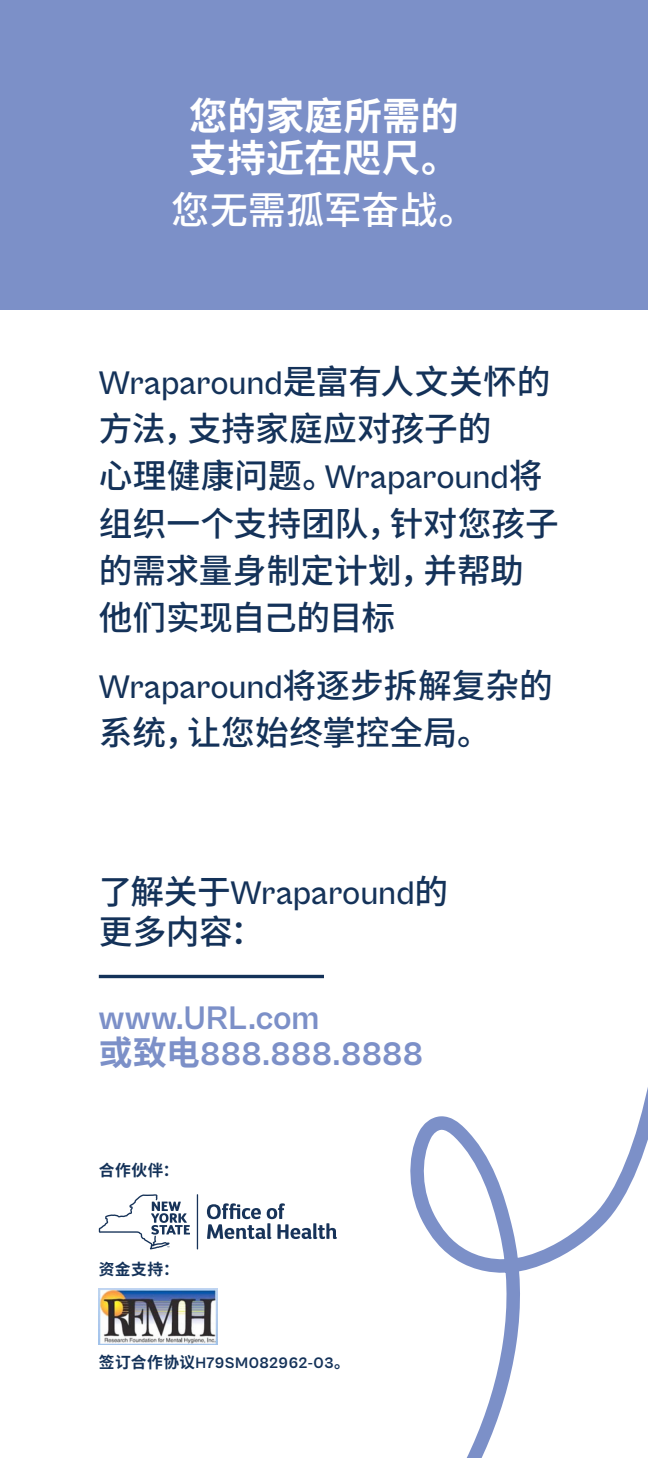
<style>
.page{position:relative;width:648px;height:1458px;background:#fff}
.page>*{position:absolute;margin:0;border:0;box-sizing:border-box;transform-origin:0 0}
.Special_Text_3{font:700 38.25px/42.8px "Noto Sans CJ Ksc";letter-spacing:.01em;color:#fff}
.Special_Text_4{font:500 38.25px "Noto Sans CJ Ksc";letter-spacing:-.005em;color:#fff}
.Paragraph_1{font:500 33.75px/47.2px "Noto Sans CJ Ksc";letter-spacing:-.005em;color:#143259}
.Paragraph_2{font:700 33.75px/36px "Cabinet Grotesk";letter-spacing:.005em;color:#7c90c8}
.Paragraph_3{font:700 15.75px "Cabinet Grotesk";letter-spacing:.02em;color:#143259}
.Paragraph_3-2{font:700 15.75px "Noto Sans CJ Ksc";letter-spacing:.035em;color:#143259}
.s1{font-family:"Cabinet Grotesk"}
.s2{font-family:"Noto Sans CJ Ksc"}
</style>
<div class="page">
<svg style="left:410px;top:1087px;width:238px;height:371px"></svg>
<div style="left:0;top:0;width:648px;height:309px;background:#7c90c8"></div>
<hr style="left:99px;top:975px;width:225px;height:3px;background:#143259">
<svg style="left:99px;top:1194px;width:91px;height:55px"></svg>
<hr style="left:197px;top:1194px;width:1px;height:55px;background:#173359">
<svg style="left:207px;top:1203px;width:130px;height:36px"></svg>
<img style="left:99px;top:1289px;width:119px;height:55px">
<p class="Special_Text_3" style="left:189px;top:95px;width:272px">您的家庭所需的支持近在咫尺。</p>
<p class="Special_Text_4" style="left:171px;top:188px;width:307px">您无需孤军奋战。</p>
<p class="Paragraph_1" style="left:99px;top:359px;width:462px"><span class="s1">Wraparound</span>是富有人文关怀的方法，支持家庭应对孩子的<br>心理健康问题。<span class="s1">Wraparound</span>将组织一个支持团队，针对您孩子的需求量身制定计划，并帮助他们实现自己的目标</p>
<p class="Paragraph_1" style="left:99px;top:662px;width:456px"><span class="s1">Wraparound</span>将逐步拆解复杂的系统，让您始终掌控全局。</p>
<p class="Paragraph_1" style="left:99px;top:872px;width:351px;line-height:40.5px">了解关于<span class="s1">Wraparound</span>的更多内容：</p>
<p class="Paragraph_2" style="left:99px;top:1000px;width:326px">www.URL.com<br><span class="s2">或致电</span>888.888.8888</p>
<p class="Paragraph_3-2" style="left:99px;top:1161px;width:81px">合作伙伴：</p>
<p class="Paragraph_3-2" style="left:99px;top:1260px;width:81px">资金支持：</p>
<p class="Paragraph_3" style="left:99px;top:1355px;width:253px"><span class="s2">签订合作协议</span>H79SM082962-03<span class="s2">。</span></p>
</div>
